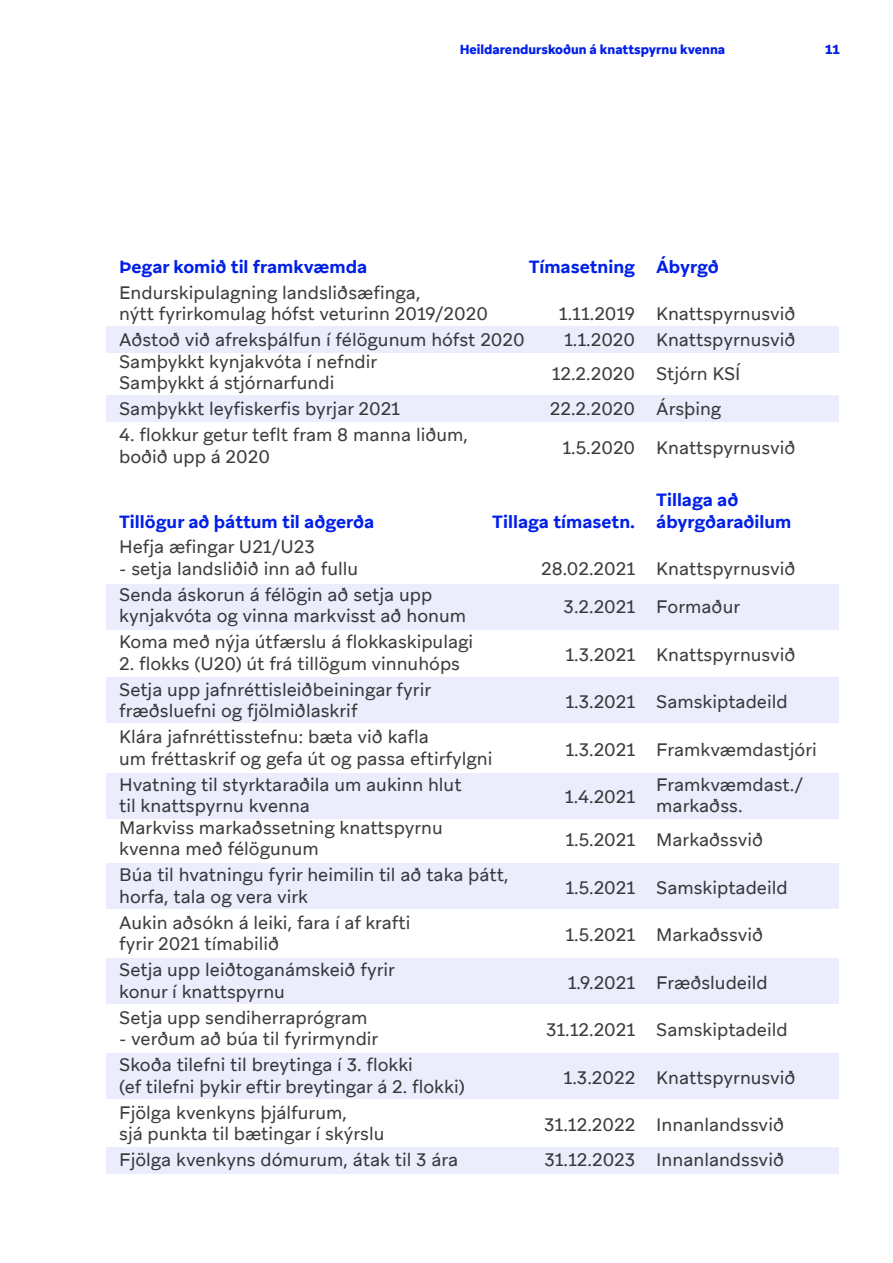
<style>
.page{position:relative;width:893px;height:1263px;background:#fff}
.page>*{position:absolute;margin:0;border:0;box-sizing:border-box;transform-origin:0 0}
.t1{font:18px/21.6px "Aribau Grotesk";color:#3c3c3b}
.t2{font:700 18px "Aribau Grotesk";color:#001fe8}
.t3{font:900 13.05px "Aribau Grotesk";color:#001fe8}
</style>
<div class="page">
<div style="left:106px;top:326px;width:733px;height:27px;background:#ebedfd"></div>
<div style="left:106px;top:1147px;width:733px;height:27px;background:#ebedfd"></div>
<div style="left:106px;top:396px;width:733px;height:26px;background:#ebedfd"></div>
<div style="left:106px;top:584px;width:733px;height:45px;background:#ebedfd"></div>
<div style="left:106px;top:677px;width:733px;height:46px;background:#ebedfd"></div>
<div style="left:106px;top:773px;width:733px;height:46px;background:#ebedfd"></div>
<div style="left:106px;top:863px;width:733px;height:46px;background:#ebedfd"></div>
<div style="left:106px;top:958px;width:733px;height:46px;background:#ebedfd"></div>
<div style="left:106px;top:1053px;width:733px;height:45px;background:#ebedfd"></div>
<p class="t3" style="left:460px;top:41px;width:267px">Heildarendurskoðun á knattspyrnu kvenna</p>
<p class="t3" style="left:825px;top:41px;width:16px">11</p>
<p class="t2" style="left:119px;top:255px;width:250px">Þegar komið til framkvæmda</p>
<p class="t2" style="left:529px;top:255px;width:191px">Tímasetning Ábyrgð</p>
<p class="t1" style="left:119px;top:281px;width:370px">Endurskipulagning landsliðsæfinga,<br>nýtt fyrirkomulag hófst veturinn 2019/2020</p>
<p class="t1" style="left:559px;top:303px;width:238px">1.11.2019 Knattspyrnusvið</p>
<p class="t1" style="left:119px;top:329px;width:407px">Aðstoð við afreksþálfun í félögunum hófst 2020</p>
<p class="t1" style="left:564px;top:329px;width:233px">1.1.2020 Knattspyrnusvið</p>
<p class="t1" style="left:119px;top:350px;width:260px">Samþykkt kynjakvóta í nefndir<br>Samþykkt á stjórnarfundi</p>
<p class="t1" style="left:552px;top:363px;width:190px">12.2.2020 Stjórn KSÍ</p>
<p class="t1" style="left:119px;top:398px;width:282px">Samþykkt leyfiskerfis byrjar 2021</p>
<p class="t1" style="left:550px;top:398px;width:173px">22.2.2020 Ársþing</p>
<p class="t1" style="left:119px;top:424px;width:350px">4. flokkur getur teflt fram 8 manna liðum, boðið upp á 2020</p>
<p class="t1" style="left:562px;top:436px;width:235px">1.5.2020 Knattspyrnusvið</p>
<p class="t2" style="left:656px;top:488px;width:84px">Tillaga að</p>
<p class="t2" style="left:119px;top:510px;width:257px">Tillögur að þáttum til aðgerða</p>
<p class="t2" style="left:492px;top:510px;width:301px">Tillaga tímasetn. ábyrgðaraðilum</p>
<p class="t1" style="left:119px;top:536px;width:197px">Hefja æfingar U21/U23</p>
<p class="t1" style="left:119px;top:557px;width:241px">- setja landsliðið inn að fullu</p>
<p class="t1" style="left:541px;top:557px;width:256px">28.02.2021 Knattspyrnusvið</p>
<p class="t1" style="left:119px;top:583px;width:348px">Senda áskorun á félögin að setja upp kynjakvóta og vinna markvisst að honum</p>
<p class="t1" style="left:564px;top:596px;width:178px">3.2.2021 Formaður</p>
<p class="t1" style="left:119px;top:631px;width:355px">Koma með nýja útfærslu á flokkaskipulagi</p>
<p class="t1" style="left:119px;top:652px;width:342px">2. flokks (U20) út frá tillögum vinnuhóps</p>
<p class="t1" style="left:565px;top:643px;width:232px">1.3.2021 Knattspyrnusvið</p>
<p class="t1" style="left:119px;top:678px;width:313px">Setja upp jafnréttisleiðbeiningar fyrir fræðsluefni og fjölmiðlaskrif</p>
<p class="t1" style="left:565px;top:691px;width:224px">1.3.2021 Samskiptadeild</p>
<p class="t1" style="left:119px;top:726px;width:375px">Klára jafnréttisstefnu: bæta við kafla<br>um fréttaskrif og gefa út og passa eftirfylgni</p>
<p class="t1" style="left:565px;top:738px;width:253px">1.3.2021 Framkvæmdastjóri</p>
<p class="t1" style="left:119px;top:773px;width:344px">Hvatning til styrktaraðila um aukinn hlut</p>
<p class="t1" style="left:656px;top:773px;width:148px">Framkvæmdast./</p>
<p class="t1" style="left:119px;top:795px;width:192px">til knattspyrnu kvenna</p>
<p class="t1" style="left:565px;top:786px;width:72px">1.4.2021</p>
<p class="t1" style="left:656px;top:795px;width:88px">markaðss.</p>
<p class="t1" style="left:119px;top:816px;width:325px">Markviss markaðssetning knattspyrnu kvenna með félögunum</p>
<p class="t1" style="left:119px;top:864px;width:391px">Búa til hvatningu fyrir heimilin til að taka þátt, horfa, tala og vera virk</p>
<p class="t1" style="left:119px;top:911px;width:293px">Aukin aðsókn á leiki, fara í af krafti fyrir 2021 tímabilið</p>
<p class="t1" style="left:119px;top:959px;width:277px">Setja upp leiðtoganámskeið fyrir konur í knattspyrnu</p>
<p class="t1" style="left:119px;top:1006px;width:250px">Setja upp sendiherraprógram</p>
<p class="t1" style="left:119px;top:1028px;width:261px">- verðum að búa til fyrirmyndir</p>
<p class="t1" style="left:119px;top:1053px;width:347px">Skoða tilefni til breytinga í 3. flokki<br>(ef tilefni þykir eftir breytingar á 2. flokki)</p>
<p class="t1" style="left:119px;top:1101px;width:267px">Fjölga kvenkyns þjálfurum,<br>sjá punkta til bætingar í skýrslu</p>
<p class="t1" style="left:565px;top:829px;width:199px">1.5.2021 Markaðssvið</p>
<p class="t1" style="left:565px;top:876px;width:224px">1.5.2021 Samskiptadeild</p>
<p class="t1" style="left:565px;top:924px;width:199px">1.5.2021 Markaðssvið</p>
<p class="t1" style="left:568px;top:971px;width:201px">1.9.2021 Fræðsludeild</p>
<p class="t1" style="left:546px;top:1019px;width:243px">31.12.2021 Samskiptadeild</p>
<p class="t1" style="left:564px;top:1066px;width:234px">1.3.2022 Knattspyrnusvið</p>
<p class="t1" style="left:544px;top:1114px;width:241px">31.12.2022 Innanlandssvið</p>
<p class="t1" style="left:119px;top:1148px;width:340px">Fjölga kvenkyns dómurum, átak til 3 ára</p>
<p class="t1" style="left:544px;top:1148px;width:241px">31.12.2023 Innanlandssvið</p>
</div>
